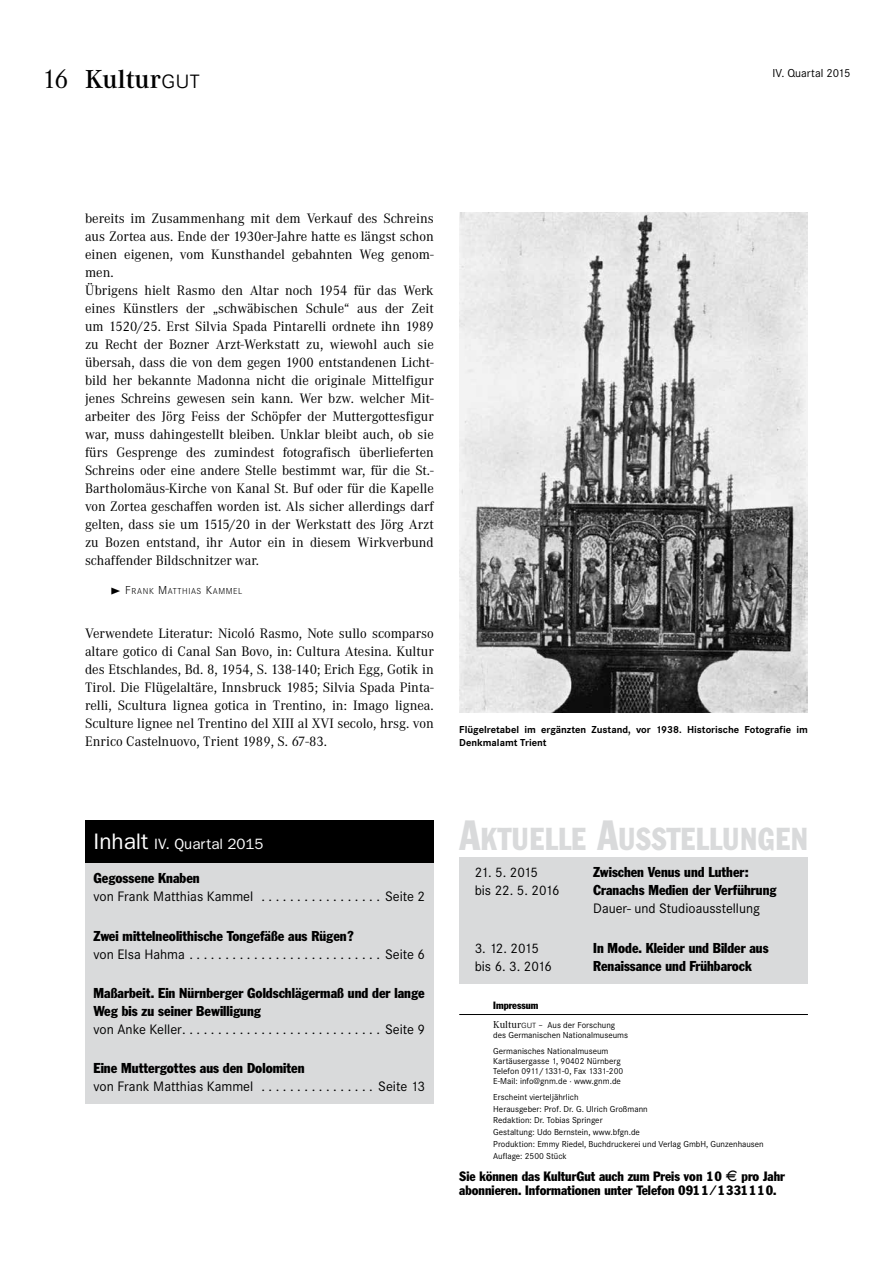
<style>
.page{position:relative;width:893px;height:1263px;background:#fff}
.page>*{position:absolute;margin:0;border:0;box-sizing:border-box;transform-origin:0 0}
.t1{font:31.5px "Franklin ATF Condensed BQ";letter-spacing:.02em;color:#d9dadb;scale:.91 1}
.t2{font:600 27px "Corporate A";color:#000}
.t3{font:15px "Franklin Gothic";color:#fff}
.t4{font:14.25px/18px "Corporate A";color:#000}
.t5{font:14.25px/18px "Franklin ATF Condensed BQ";color:#000}
.t6{font:14.25px "Corporate S";color:#000}
.t7{font:13.5px/13.5px "Franklin ATF Condensed BQ";color:#000}
.t8{font:12px "Corporate S";color:#000}
.t9{font:700 10.5px/13.5px "Corporate S";color:#000}
.t10{font:10.5px "Franklin ATF Condensed BQ";color:#000}
.t11{font:9px/11.9px "Corporate S";color:#000}
.t12{font:300 9px "Corporate SSC";letter-spacing:.065em;color:#000}
.s1{font-weight:400}
.s2{font-family:"Corporate SSC";font-weight:300}
.s3{font-size:12px}
.s4{font-size:22.5px}
.s5{font-size:42px}
.s6{font-family:"Corporate A";font-size:10.5px}
.s7{font-family:"Corporate SSC";font-weight:300;font-size:10.5px}
</style>
<div class="page">
<hr style="left:459px;top:1014px;width:349px;height:1px;background:#000">
<div style="left:85px;top:832px;width:349px;height:271px;background:#d9dadb"></div>
<div style="left:85px;top:821px;width:349px;height:42px;background:#000"></div>
<div style="left:459px;top:857px;width:349px;height:126px;background:#d9dadb"></div>
<img style="left:460px;top:213px;width:347px;height:499px">
<h2 class="t2" style="left:43px;top:64px;width:159px"><span class="s1">16</span> Kultur<span class="s2">gut</span></h2>
<p class="t8" style="left:772px;top:66px;width:80px">IV. Quartal 2015</p>
<p class="t4" style="left:85px;top:210px;width:350px">bereits im Zusammenhang mit dem Verkauf des Schreins aus Zortea aus. Ende der 1930er-Jahre hatte es längst schon einen eigenen, vom Kunsthandel gebahnten Weg genom&shy;men.<br>Übrigens hielt Rasmo den Altar noch 1954 für das Werk eines Künstlers der „schwäbischen Schule“ aus der Zeit um 1520/25. Erst Silvia Spada Pintarelli ordnete ihn 1989 zu Recht der Bozner Arzt-Werkstatt zu, wiewohl auch sie übersah, dass die von dem gegen 1900 entstandenen Licht&shy;bild her bekannte Madonna nicht die originale Mittelfigur jenes Schreins gewesen sein kann. Wer bzw. welcher Mit&shy;arbeiter des Jörg Feiss der Schöpfer der Muttergottesfigur war, muss dahingestellt bleiben. Unklar bleibt auch, ob sie fürs Gesprenge des zumindest fotografisch überlieferten Schreins oder eine andere Stelle bestimmt war, für die St.- Bartholomäus-Kirche von Kanal St. Buf oder für die Kapelle von Zortea geschaffen worden ist. Als sicher allerdings darf gelten, dass sie um 1515/20 in der Werkstatt des Jörg Arzt zu Bozen entstand, ihr Autor ein in diesem Wirkverbund schaffender Bildschnitzer war.</p>
<p class="t12" style="left:111px;top:586px;width:133px">◆ <span class="s3">F</span>RANK <span class="s3">M</span>ATTHIAS <span class="s3">K</span>AMM EL</p>
<p class="t4" style="left:85px;top:625px;width:350px;text-align:justify">Verwendete Literatur: Nicoló Rasmo, Note sullo scomparso altare gotico di Canal San Bovo, in: Cultura Atesina. Kultur des Etschlandes, Bd. 8, 1954, S. 138-140; Erich Egg, Gotik in Tirol. Die Flügelaltäre, Innsbruck 1985; Silvia Spada Pinta&shy;relli, Scultura lignea gotica in Trentino, in: Imago lignea.<br>Sculture lignee nel Trentino del XIII al XVI secolo, hrsg. von Enrico Castelnuovo, Trient 1989, S. 67-83.</p>
<p class="t9" style="left:459px;top:723px;width:350px">Flügelretabel im ergänzten Zustand, vor 1938. Historische Fotografie im<br>Denkmalamt Trient</p>
<p class="t3" style="left:94px;top:835px;width:172px"><span class="s4">Inhalt</span> IV. Quartal 2015</p>
<p class="t5" style="left:94px;top:869px;width:108px">Gegossene Knaben</p>
<p class="t6" style="left:94px;top:888px;width:161px">von Frank Matthias Kammel</p>
<p class="t6" style="left:385px;top:888px;width:42px">Seite 2</p>
<p class="t5" style="left:94px;top:927px;width:261px">Zwei mittelneolithische Tongefäße aus Rügen?</p>
<p class="t6" style="left:94px;top:946px;width:93px">von Elsa Hahma</p>
<p class="t6" style="left:385px;top:946px;width:42px">Seite 6</p>
<p class="t5" style="left:94px;top:984px;width:333px">Maßarbeit. Ein Nürnberger Goldschlägermaß und der lange<br>Weg bis zu seiner Bewilligung</p>
<p class="t6" style="left:94px;top:1021px;width:90px">von Anke Keller</p>
<p class="t6" style="left:385px;top:1021px;width:42px">Seite 9</p>
<p class="t5" style="left:94px;top:1059px;width:213px">Eine Muttergottes aus den Dolomiten</p>
<p class="t6" style="left:94px;top:1078px;width:161px">von Frank Matthias Kammel</p>
<p class="t6" style="left:378px;top:1078px;width:49px">Seite 13</p>
<h1 class="t1" style="left:459px;top:821px;width:385px"><span class="s5">A</span>KTUELLE <span class="s5">A</span>USSTELLUNGEN</h1>
<p class="t6" style="left:475px;top:864px;width:65px">21. 5. 2015</p>
<p class="t5" style="left:593px;top:863px;width:157px">Zwischen Venus und Luther:</p>
<p class="t6" style="left:475px;top:882px;width:86px">bis 22. 5. 2016</p>
<p class="t5" style="left:593px;top:881px;width:185px">Cranachs Medien der Verführung</p>
<p class="t6" style="left:593px;top:900px;width:168px">Dauer- und Studioausstellung</p>
<p class="t6" style="left:475px;top:940px;width:66px">3. 12. 2015</p>
<p class="t5" style="left:593px;top:939px;width:177px">In Mode. Kleider und Bilder aus</p>
<p class="t6" style="left:475px;top:958px;width:79px">bis 6. 3. 2016</p>
<p class="t5" style="left:593px;top:957px;width:160px">Renaissance und Frühbarock</p>
<p class="t10" style="left:493px;top:999px;width:47px">Impressum</p>
<p class="t11" style="left:493px;top:1020px;width:136px;line-height:9.8px"><span class="s6">Kultur</span><span class="s7">gut</span> – Aus der Forschung des Germanischen Nationalmuseums</p>
<p class="t11" style="left:493px;top:1046px;width:132px;line-height:9.8px">Germanisches Nationalmuseum Kartäusergasse 1, 90402 Nürnberg Telefon 0911/1331-0, Fax 1331-200<br>E-Mail: info@gnm.de · www.gnm.de</p>
<p class="t11" style="left:493px;top:1091px;width:272px">Erscheint vierteljährlich<br>Herausgeber: Prof. Dr. G. Ulrich Großmann<br>Redaktion: Dr. Tobias Springer<br>Gestaltung: Udo Bernstein, www.bfgn.de<br>Produktion: Emmy Riedel, Buchdruckerei und Verlag GmbH, Gunzenhausen Auflage: 2500 Stück</p>
<p class="t7" style="left:459px;top:1170px;width:327px">Sie können das KulturGut auch zum Preis von 10 ✓ pro Jahr abonnieren. Informationen unter Telefon 0911/1331110.</p>
</div>
